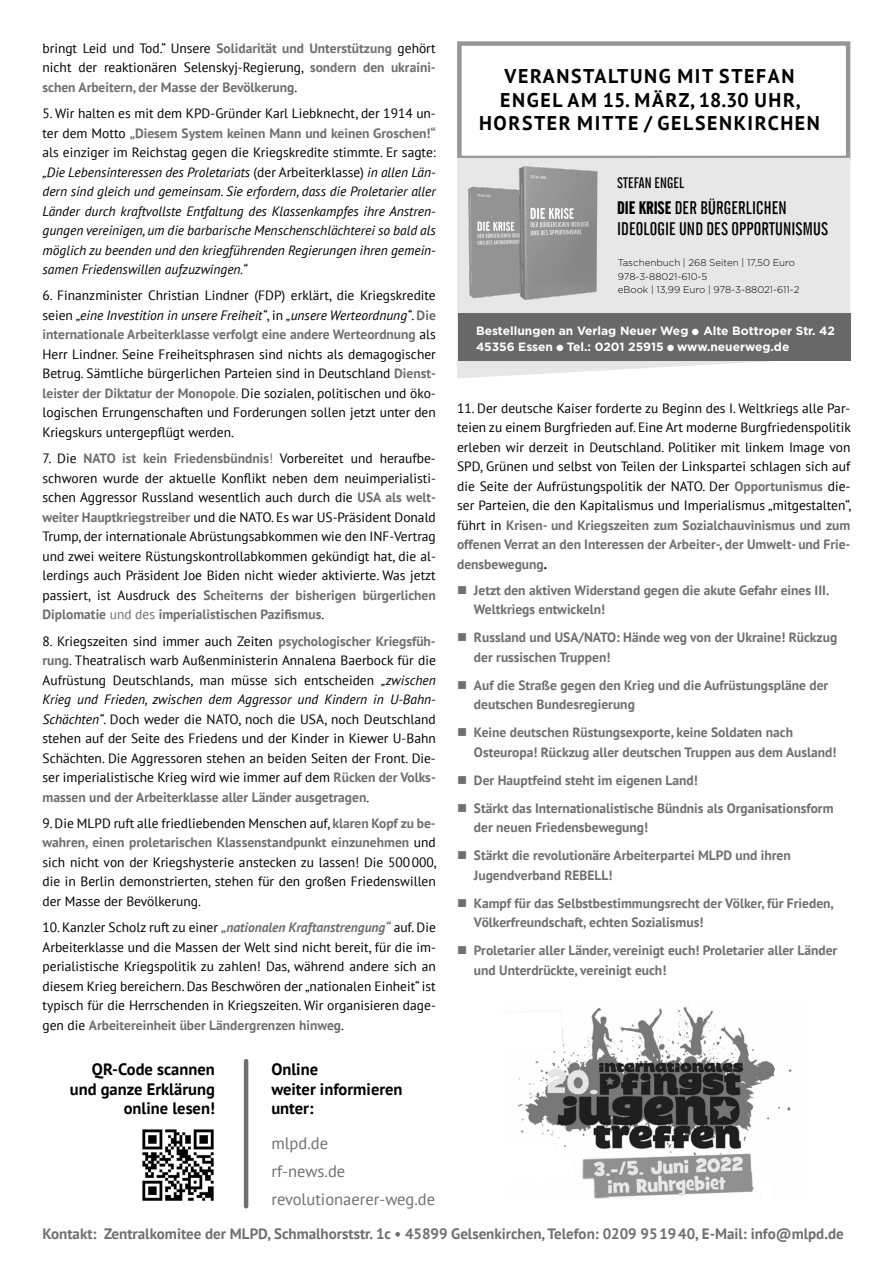
<style>
.page{position:relative;width:893px;height:1263px;background:#fff}
.page>*{position:absolute;margin:0;border:0;box-sizing:border-box;transform-origin:0 0}
.t1{font:700 19.8px "PT Sans";letter-spacing:.08em;color:#000}
.t2{font:300 18px/21.6px "Zinnig";color:#000}
.t3{font:700 16.5px/19.5px "PT Sans";color:#000;text-align:right}
.t4{font:16.5px/28px "PT Sans";color:#6f6f6f}
.t5{font:700 15px "PT Sans";color:#6f6f6f}
.t6{font:300 15px "Zinnig";color:#000}
.t7{font:13.5px/19.5px "PT Sans";color:#000;text-align:justify}
.t8{font:700 13.5px/19.5px "PT Sans";color:#6f6f6f}
.t9{font:italic 13.5px/19.5px "PT Sans";color:#000;text-align:justify}
.t10{font:700 12px/16.5px "Gotham";color:#fff}
.t11{font:300 9.75px/13.5px "Gotham";color:#000}
.s1{font-weight:400;color:#000}
.s2{font-style:normal}
.s3{font-weight:700;font-style:normal;color:#6f6f6f}
.s4{font-style:italic}
.s5{font-weight:700;color:#6f6f6f}
.s6{color:#6f6f6f}
.s7{font-weight:700;font-style:italic;color:#6f6f6f}
.s8{font-weight:700}
</style>
<div class="page">
<div style="left:457px;top:41px;width:393px;height:119px;border:4px solid #979797"></div>
<svg style="left:457px;top:158px;width:393px;height:220px;background:#e7e7e7"></svg>
<div style="left:458px;top:314px;width:392px;height:47px;background:#686868"></div>
<img style="left:457px;top:179px;width:35px;height:129px">
<img style="left:492px;top:158px;width:125px;height:154px">
<hr style="left:244px;top:1061px;width:4px;height:145px;background:#6f6f6f">
<img style="left:142px;top:1129px;width:72px;height:72px">
<img style="left:518px;top:1005px;width:274px;height:194px">
<p class="t8" style="left:43px;top:38px;width:395px;text-align:justify"><span class="s1">bringt Leid und Tod.“ Unsere</span> Solidarität und Unterstützung <span class="s1">gehört nicht der reaktionären Selenskyj-Regierung,</span> sondern den ukraini&shy;schen Arbeitern, der Masse der Bevölkerung<span class="s1">.</span></p>
<p class="t9" style="left:43px;top:103px;width:395px"><span class="s2">5. Wir halten es mit dem KPD-Gründer Karl Liebknecht, der 1914 un&shy;ter dem Motto</span> <span class="s3">„Diesem System keinen Mann und keinen Groschen!“ </span><span class="s2">als einziger im Reichstag gegen die Kriegskredite stimmte. Er sagte: </span>„Die Lebensinteressen des Proletariats <span class="s2">(der Arbeiterklasse)</span> in allen Län&shy;dern sind gleich und gemeinsam. Sie erfordern, dass die Proletarier aller Länder durch kraftvollste Entfaltung des Klassenkampfes ihre Anstren&shy;gungen vereinigen, um die barbarische Menschenschlächterei so bald als möglich zu beenden und den kriegführenden Regierungen ihren gemein&shy;samen Friedenswillen aufzuzwingen.“</p>
<p class="t7" style="left:43px;top:286px;width:395px">6. Finanzminister Christian Lindner (FDP) erklärt, die Kriegskredite seien <span class="s4">„eine Investition in unsere Freiheit“</span>, in <span class="s4">„unsere Werteordnung“</span>. <span class="s5">Die internationale Arbeiterklasse verfolgt eine andere Werteordnung</span> als Herr Lindner. Seine Freiheitsphrasen sind nichts als demagogischer Betrug. Sämtliche bürgerlichen Parteien sind in Deutschland <span class="s5">Dienst&shy;leister der Diktatur der Monopole</span><span class="s6">.</span> Die sozialen, politischen und öko&shy;logischen Errungenschaften und Forderungen sollen jetzt unter den Kriegskurs untergepflügt werden.</p>
<p class="t7" style="left:43px;top:448px;width:395px">7. Die <span class="s5">NATO ist kein Friedensbündnis</span><span class="s6">!</span> Vorbereitet und heraufbe&shy;schworen wurde der aktuelle Konflikt neben dem neuimperialisti&shy;schen Aggressor Russland wesentlich auch durch die <span class="s5">USA als welt&shy;weiter Hauptkriegstreiber</span> und die NATO. Es war US-Präsident Donald Trump, der internationale Abrüstungsabkommen wie den INF-Vertrag und zwei weitere Rüstungskontrollabkommen gekündigt hat, die al&shy;lerdings auch Präsident Joe Biden nicht wieder aktivierte. Was jetzt passiert, ist Ausdruck des <span class="s5">Scheiterns der bisherigen bürgerlichen Diplomatie</span> <span class="s6">und des</span> <span class="s5">imperialistischen Pazifismus</span>.</p>
<p class="t7" style="left:43px;top:631px;width:395px">8. Kriegszeiten sind immer auch Zeiten <span class="s5">psychologischer Kriegsfüh&shy;rung</span>. Theatralisch warb Außenministerin Annalena Baerbock für die Aufrüstung Deutschlands, man müsse sich entscheiden <span class="s4">„zwischen Krieg und Frieden, zwischen dem Aggressor und Kindern in U-Bahn-Schächten“</span>. Doch weder die NATO, noch die USA, noch Deutschland stehen auf der Seite des Friedens und der Kinder in Kiewer U-Bahn Schächten. Die Aggressoren stehen an beiden Seiten der Front. Die&shy;ser imperialistische Krieg wird wie immer auf dem <span class="s5">Rücken der Volks&shy;massen und der Arbeiterklasse aller Länder ausgetragen</span>.</p>
<p class="t7" style="left:43px;top:813px;width:396px">9. Die MLPD ruft alle friedliebenden Menschen auf, <span class="s5">klaren Kopf zu be&shy;wahren, einen proletarischen Klassenstandpunkt einzunehmen</span> und sich nicht von der Kriegshysterie anstecken zu lassen! Die 500000, die in Berlin demonstrierten, stehen für den großen Friedenswillen der Masse der Bevölkerung.</p>
<p class="t7" style="left:43px;top:917px;width:395px">10. Kanzler Scholz ruft zu einer <span class="s7">„nationalen Kraftanstrengung“</span> auf. Die Arbeiterklasse und die Massen der Welt sind nicht bereit, für die im&shy;perialistische Kriegspolitik zu zahlen! Das, während andere sich an diesem Krieg bereichern. Das Beschwören der „nationalen Einheit“ ist typisch für die Herrschenden in Kriegszeiten. Wir organisieren dage&shy;gen die <span class="s5">Arbeitereinheit über Ländergrenzen hinweg</span>.</p>
<p class="t3" style="left:70px;top:1060px;width:146px">QR-Code scannen und ganze Erklärung online lesen!</p>
<p class="t3" style="left:271px;top:1060px;width:133px;text-align:left">Online<br>weiter informieren unter:</p>
<p class="t4" style="left:271px;top:1128px;width:165px">mlpd.de<br>rf-news.de revolutionaerer-weg.de</p>
<h1 class="t1" style="left:504px;top:63px;width:28px">Veranstaltung</h1>
<h1 class="t1" style="left:677px;top:63px;width:13px">mit</h1>
<h1 class="t1" style="left:719px;top:63px;width:26px">Stefan</h1>
<h1 class="t1" style="left:500px;top:87px;width:40px">Engel</h1>
<h1 class="t1" style="left:567px;top:87px;width:235px">am 15. März, 18.30 Uhr,</h1>
<h1 class="t1" style="left:479px;top:110px;width:29px">Horster</h1>
<h1 class="t1" style="left:577px;top:110px;width:29px">Mitte</h1>
<h1 class="t1" style="left:644px;top:110px;width:41px">/ Gelsenkirchen</h1>
<p class="t6" style="left:617px;top:174px;width:69px">STEFAN ENGEL</p>
<h2 class="t2" style="left:617px;top:197px;width:204px"><span class="s8">DIE KRISE</span> DER BÜRGERLICHEN<br>IDEOLOGIE UND DES OPPORTUNISMUS</h2>
<p class="t11" style="left:618px;top:256px;width:183px">Taschenbuch | 268 Seiten | 17,50 Euro<br>978-3-88021-610-5<br>eBook | 13,99 Euro | 978-3-88021-611-2</p>
<p class="t10" style="left:476px;top:322px;width:360px">Bestellungen an Verlag Neuer Weg ● Alte Bottroper Str. 42<br>45356 Essen ● Tel.: 0201 25915 ● www.neuerweg.de</p>
<p class="t7" style="left:457px;top:398px;width:396px">11. Der deutsche Kaiser forderte zu Beginn des I. Weltkriegs alle Par&shy;teien zu einem Burgfrieden auf. Eine Art moderne Burgfriedenspolitik erleben wir derzeit in Deutschland. Politiker mit linkem Image von SPD, Grünen und selbst von Teilen der Linkspartei schlagen sich auf die Seite der Aufrüstungspolitik der NATO. Der <span class="s5">Opportunismus</span> die&shy;ser Parteien, die den Kapitalismus und Imperialismus „mitgestalten“, führt in <span class="s5">Krisen- und Kriegszeiten zum Sozialchauvinismus und zum offenen Verrat an den Interessen der Arbeiter-, der Umwelt- und Frie&shy;densbewegung</span><span class="s8">.</span></p>
<p class="t8" style="left:474px;top:580px;width:357px">Jetzt den aktiven Widerstand gegen die akute Gefahr eines III.<br>Weltkriegs entwickeln!</p>
<p class="t8" style="left:474px;top:628px;width:365px">Russland und USA/NATO: Hände weg von der Ukraine! Rückzug der russischen Truppen!</p>
<p class="t8" style="left:474px;top:675px;width:356px">Auf die Straße gegen den Krieg und die Aufrüstungspläne der deutschen Bundesregierung</p>
<p class="t8" style="left:474px;top:723px;width:364px">Keine deutschen Rüstungsexporte, keine Soldaten nach<br>Osteuropa! Rückzug aller deutschen Truppen aus dem Ausland!</p>
<p class="t8" style="left:474px;top:766px;width:361px;line-height:28px">Der Hauptfeind steht im eigenen Land!<br>Stärkt das Internationalistische Bündnis als Organisationsform</p>
<p class="t8" style="left:474px;top:813px;width:318px;line-height:28px">der neuen Friedensbewegung!<br>Stärkt die revolutionäre Arbeiterpartei MLPD und ihren</p>
<p class="t8" style="left:474px;top:861px;width:361px;line-height:28px">Jugendverband REBELL!<br>Kampf für das Selbstbestimmungsrecht der Völker, für Frieden,</p>
<p class="t8" style="left:474px;top:908px;width:365px;line-height:28px">Völkerfreundschaft, echten Sozialismus!<br>Proletarier aller Länder, vereinigt euch! Proletarier aller Länder</p>
<p class="t8" style="left:474px;top:960px;width:194px">und Unterdrückte, vereinigt euch!</p>
<p class="t5" style="left:43px;top:1224px;width:803px">Kontakt: Zentralkomitee der MLPD, Schmalhorststr. 1c • 45899 Gelsenkirchen, Telefon: 0209 951940, E-Mail: info@mlpd.de</p>
</div>
